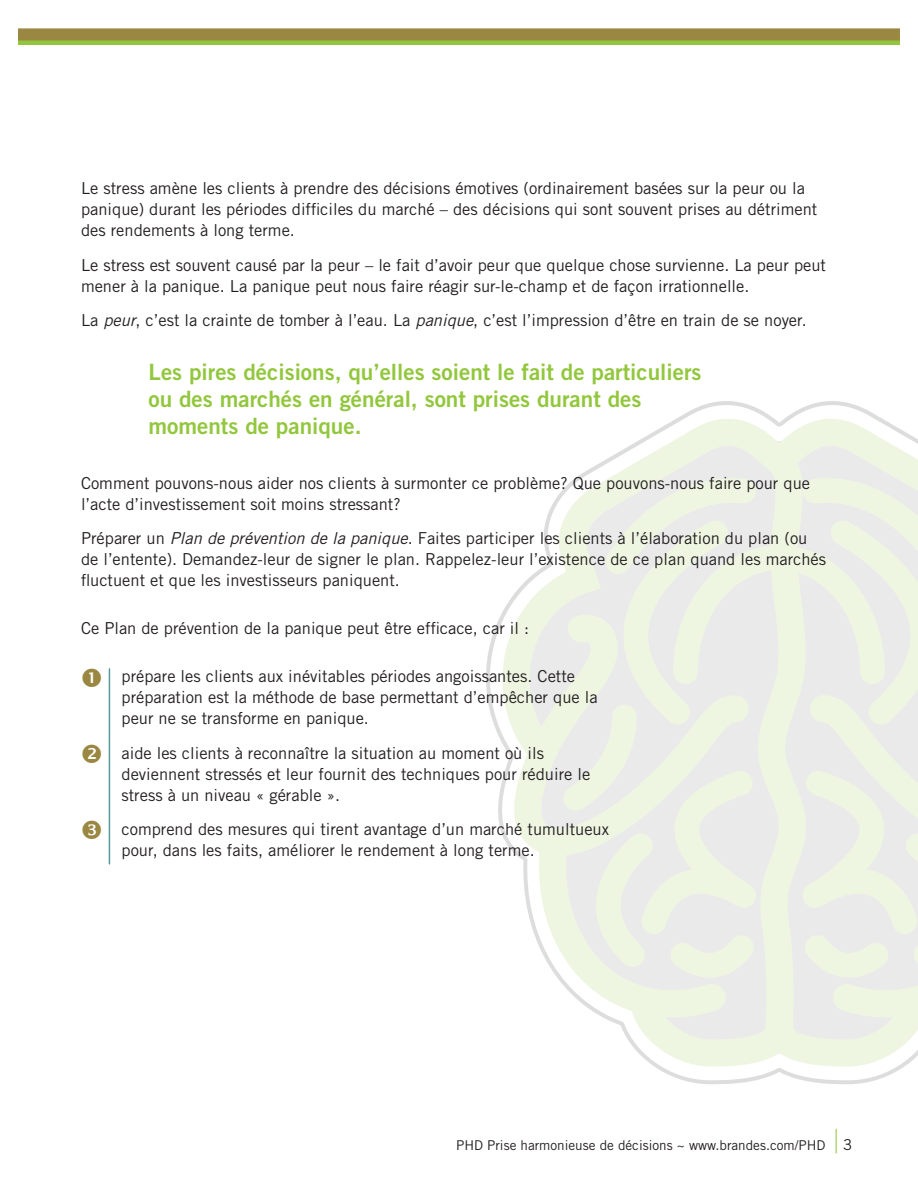
<style>
.page{position:relative;width:918px;height:1188px;background:#fff}
.page>*{position:absolute;margin:0;border:0;box-sizing:border-box;transform-origin:0 0}
.t1{font:33px "Trade Gothic LT Std";color:#92c73d;scale:.5 1}
.body{font:22.5px/27px "Trade Gothic LT Std Bd 2";color:#92c73d}
.body-2{font:16.5px/21px "Trade Gothic LT Std";color:#231f20}
.t2{font:13.5px "Trade Gothic LT Std";color:#231f20}
.s1{font-style:italic}
.s2{font-size:15px;color:#231f20}
</style>
<div class="page">
<div style="left:18px;top:28px;width:882px;height:15px;background:#9a8741"></div>
<div style="left:18px;top:40px;width:882px;height:5px;background:#92c73d"></div>
<svg style="left:486px;top:401px;width:432px;height:683px"></svg>
<hr style="left:109px;top:669px;width:1px;height:195px;background:#529a9f">
<p class="body-2" style="left:81px;top:178px;width:738px">Le stress amène les clients à prendre des décisions émotives (ordinairement basées sur la peur ou la panique) durant les périodes difficiles du marché – des décisions qui sont souvent prises au détriment des rendements à long terme.</p>
<p class="body-2" style="left:81px;top:254px;width:747px">Le stress est souvent causé par la peur – le fait d’avoir peur que quelque chose survienne. La peur peut mener à la panique. La panique peut nous faire réagir sur-le-champ et de façon irrationnelle.</p>
<p class="body-2" style="left:81px;top:310px;width:727px">La <span class="s1">peur</span>, c’est la crainte de tomber à l’eau. La <span class="s1">panique</span>, c’est l’impression d’être en train de se noyer.</p>
<p class="body" style="left:148px;top:358px;width:555px">Les pires décisions, qu’elles soient le fait de particuliers ou des marchés en général, sont prises durant des moments de panique.</p>
<p class="body-2" style="left:81px;top:472px;width:731px">Comment pouvons-nous aider nos clients à surmonter ce problème? Que pouvons-nous faire pour que l’acte d’investissement soit moins stressant?</p>
<p class="body-2" style="left:81px;top:528px;width:747px">Préparer un <span class="s1">Plan de prévention de la panique</span>. Faites participer les clients à l’élaboration du plan (ou de l’entente). Demandez-leur de signer le plan. Rappelez-leur l’existence de ce plan quand les marchés fluctuent et que les investisseurs paniquent.</p>
<p class="body-2" style="left:81px;top:618px;width:450px">Ce Plan de prévention de la panique peut être efficace, car il :</p>
<p class="body-2" style="left:122px;top:666px;width:478px">prépare les clients aux inévitables périodes angoissantes. Cette préparation est la méthode de base permettant d’empêcher que la peur ne se transforme en panique.</p>
<p class="body-2" style="left:122px;top:742px;width:470px">aide les clients à reconnaître la situation au moment où ils deviennent stressés et leur fournit des techniques pour réduire le stress à un niveau « gérable ».</p>
<p class="body-2" style="left:122px;top:819px;width:489px">comprend des mesures qui tirent avantage d’un marché tumultueux pour, dans les faits, améliorer le rendement à long terme.</p>
<p class="t2" style="left:456px;top:1137px;width:371px">PHD Prise harmonieuse de décisions ~ www.brandes.com/PHD</p>
<p class="t1" style="left:834px;top:1122px;width:37px">| <span class="s2">3</span></p>
</div>
